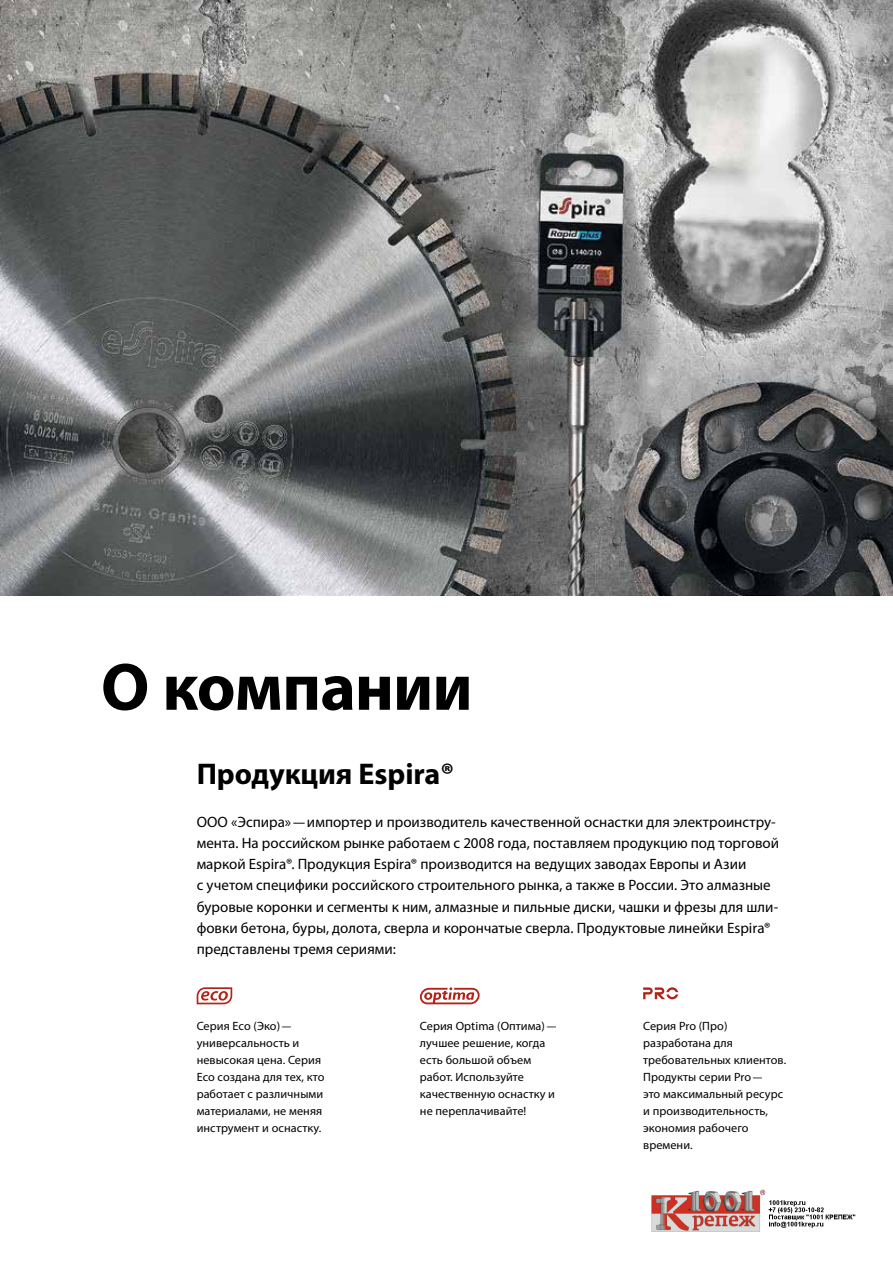
<style>
.page{position:relative;width:893px;height:1263px;background:#fff}
.page>*{position:absolute;margin:0;border:0;box-sizing:border-box;transform-origin:0 0}
.t1{font:700 67.5px "Myriad Pro";letter-spacing:-.015em;color:#000}
.t2{font:700 30px "Myriad Pro";color:#000}
.t3{font:15px/21.3px "Myriad Pro";color:#000}
.t4{font:12px/17px "Myriad Pro";letter-spacing:.005em;color:#000}
</style>
<div class="page">
<img style="left:0;top:0;width:893px;height:595px">
<svg style="left:643px;top:987px;width:35px;height:12px"></svg>
<svg style="left:420px;top:987px;width:60px;height:17px"></svg>
<svg style="left:197px;top:987px;width:35px;height:17px"></svg>
<img style="left:651px;top:1189px;width:205px;height:43px">
<h1 class="t1" style="left:101px;top:643px;width:373px">О компании</h1>
<h2 class="t2" style="left:197px;top:754px;width:259px">Продукция Espira®</h2>
<p class="t3" style="left:197px;top:811px;width:584px">ООО «Эспира»— импортер и производитель качественной оснастки для электроинстру&shy;мента. На российском рынке работаем с 2008 года, поставляем продукцию под торговой маркой Espira®. Продукция Espira® производится на ведущих заводах Европы и Азии<br>с учетом специфики российского строительного рынка, а также в России. Это алмазные буровые коронки и сегменты к ним, алмазные и пильные диски, чашки и фрезы для шли&shy;фовки бетона, буры, долота, сверла и корончатые сверла. Продуктовые линейки Espira® представлены тремя сериями:</p>
<p class="t4" style="left:197px;top:1017px;width:129px">Серия Eco (Эко)— универсальность и невысокая цена. Серия<br>Eco создана для тех, кто работает с различными материалами, не меняя инструмент и оснастку.</p>
<p class="t4" style="left:643px;top:1017px;width:145px">Серия Pro (Про) разработана для требовательных клиентов.<br>Продукты серии Pro—<br>это максимальный ресурс и производительность, экономия рабочего времени.</p>
<p class="t4" style="left:420px;top:1017px;width:138px">Серия Optima (Оптима)— лучшее решение, когда есть большой объем работ. Используйте качественную оснастку и не переплачивайте!</p>
</div>
